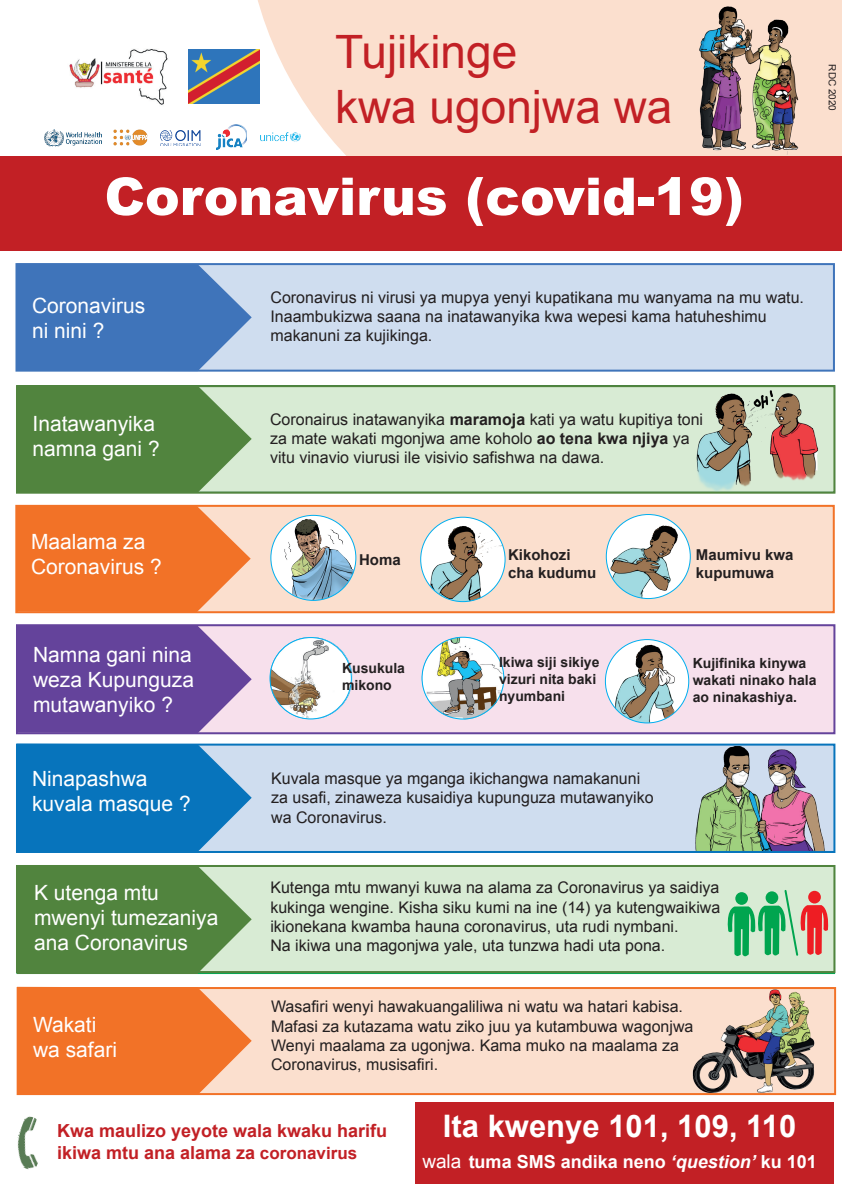
<style>
.page{position:relative;width:842px;height:1191px;background:#fff}
.page>*{position:absolute;margin:0;border:0;box-sizing:border-box;transform-origin:0 0}
.t1{font:900 52.1px "Arial";color:#fff}
.t2{font:46px/55.2px "Arial";color:#c22025}
.t3{font:700 31px "Arial";color:#fff}
.t4{font:21px/25.2px "Arial";color:#fff}
.t5{font:700 18px/21.6px "Arial";color:#c22025}
.t6{font:700 18px "Arial";color:#fff}
.t7{font:16px/19.2px "Arial";color:#231f20}
.t8{font:700 15px/18px "Arial";color:#231f20}
.t9{font:700 14px/16.8px "Arial";color:#231f20}
.t10{font:10px "Arial";color:#231f20}
.s1{font-weight:700}
.s2{font-size:17px}
.s3{font-weight:400;font-size:19px}
.s4{font-style:italic}
</style>
<div class="page">
<svg style="left:244px;top:0;width:598px;height:156px;background:#fbe1d2"></svg>
<div style="left:17px;top:264px;width:817px;height:107px;background:#cfddef"></div>
<div style="left:16px;top:385px;width:819px;height:108px;background:#d8ebd4"></div>
<div style="left:16px;top:506px;width:818px;height:106px;background:#fbdfce"></div>
<div style="left:17px;top:626px;width:817px;height:106px;background:#f7e0ec"></div>
<div style="left:20px;top:745px;width:815px;height:107px;background:#cfddef"></div>
<div style="left:16px;top:865px;width:819px;height:109px;background:#d8ebd4;border:1px solid #00a54f"></div>
<div style="left:18px;top:987px;width:815px;height:107px;background:#fbdfce"></div>
<svg style="left:18px;top:266px;width:234px;height:103px;background:#4d7ebf"></svg>
<svg style="left:19px;top:388px;width:233px;height:103px;background:#608f4e"></svg>
<svg style="left:18px;top:508px;width:233px;height:102px;background:#f37e39"></svg>
<svg style="left:19px;top:627px;width:233px;height:104px;background:#7454a4"></svg>
<svg style="left:19px;top:746px;width:233px;height:104px;background:#1d7fc1"></svg>
<svg style="left:198px;top:868px;width:54px;height:102px"></svg>
<svg style="left:17px;top:986px;width:235px;height:106px"></svg>
<div style="left:0;top:156px;width:842px;height:94px;background:#c22025"></div>
<img style="left:684px;top:0;width:120px;height:156px">
<img style="left:696px;top:390px;width:123px;height:101px">
<div style="left:271px;top:515px;width:85px;height:85px;background:#fff;border-radius:50%"></div>
<img style="left:280px;top:516px;width:76px;height:84px">
<img style="left:423px;top:517px;width:81px;height:84px">
<div style="left:606px;top:514px;width:84px;height:84px;background:#fff;border-radius:50%"></div>
<img style="left:606px;top:514px;width:75px;height:84px">
<img style="left:267px;top:637px;width:89px;height:98px">
<div style="left:269px;top:637px;width:83px;height:82px;border:1px solid #00aeef;border-radius:50%"></div>
<svg style="left:605px;top:639px;width:84px;height:84px"></svg>
<img style="left:609px;top:639px;width:72px;height:84px">
<img style="left:779px;top:749px;width:46px;height:101px">
<img style="left:695px;top:746px;width:84px;height:104px">
<svg style="left:727px;top:890px;width:102px;height:67px"></svg>
<img style="left:692px;top:990px;width:123px;height:102px">
<img style="left:69px;top:49px;width:99px;height:56px">
<img style="left:188px;top:50px;width:72px;height:54px">
<img style="left:261px;top:132px;width:40px;height:12px">
<img style="left:45px;top:129px;width:57px;height:17px">
<img style="left:113px;top:129px;width:35px;height:17px">
<img style="left:160px;top:130px;width:41px;height:16px">
<img style="left:216px;top:124px;width:31px;height:25px">
<img style="left:17px;top:1116px;width:21px;height:54px">
<div style="left:415px;top:1102px;width:419px;height:82px;background:#c22025"></div>
<div style="left:17px;top:865px;width:181px;height:108px;background:#51843e"></div>
<div style="left:18px;top:987px;width:180px;height:108px;background:#f27227"></div>
<div style="left:15px;top:263px;width:820px;height:109px;border:2px solid #3f74ba"></div>
<div style="left:16px;top:385px;width:819px;height:109px;border:2px solid #51843e"></div>
<div style="left:15px;top:505px;width:820px;height:108px;border:2px solid #f27227"></div>
<div style="left:16px;top:624px;width:819px;height:110px;border:2px solid #64439b"></div>
<div style="left:16px;top:743px;width:819px;height:110px;border:2px solid #0774bc"></div>
<div style="left:16px;top:865px;width:819px;height:108px;border:2px solid #51843e"></div>
<div style="left:17px;top:987px;width:819px;height:108px;border:2px solid #f27227"></div>
<img style="left:421px;top:636px;width:84px;height:84px">
<div style="left:422px;top:637px;width:82px;height:82px;border:1px solid #00aeef;border-radius:50%"></div>
<h2 class="t2" style="left:335px;top:24px;width:339px">Tujikinge<br>kwa ugonjwa wa</h2>
<h1 class="t1" style="left:104px;top:158px;width:641px">Coronavirus (covid-19)</h1>
<p class="t10" style="left:839px;top:64px;width:48px;rotate:90deg">RDC 2020</p>
<h3 class="t4" style="left:32px;top:293px;width:115px">Coronavirus ni nini ?</h3>
<p class="t7" style="left:270px;top:287px;width:535px">Coronavirus ni virusi ya mupya yenyi kupatikana mu wanyama na mu watu.<br>Inaambukizwa saana na inatawanyika kwa wepesi kama hatuheshimu makanuni za kujikinga.</p>
<h3 class="t4" style="left:32px;top:411px;width:129px">Inatawanyika namna gani ?</h3>
<p class="t7" style="left:270px;top:409px;width:435px">Coronairus inatawanyika <span class="s1">maramoja</span> kati ya watu kupitiya toni za mate wakati mgonjwa ame koholo <span class="s1">ao tena kwa njiya</span> ya vitu vinavio viurusi ile visivio safishwa na dawa.</p>
<h3 class="t4" style="left:31px;top:529px;width:132px">Maalama za<br>Coronavirus ?</h3>
<h3 class="t4" style="left:33px;top:641px;width:163px;text-align:justify">Namna gani nina weza Kupunguza mutawanyiko ?</h3>
<h3 class="t4" style="left:32px;top:765px;width:160px">Ninapashwa kuvala masque ?</h3>
<h3 class="t4" style="left:34px;top:879px;width:186px">K utenga mtu mwenyi tumezaniya ana Coronavirus</h3>
<h3 class="t4" style="left:33px;top:1011px;width:86px">Wakati wa safari</h3>
<p class="t8" style="left:359px;top:551px;width:43px">Homa</p>
<p class="t8" style="left:508px;top:546px;width:90px">Kikohozi cha kudumu</p>
<p class="t8" style="left:696px;top:546px;width:99px">Maumivu kwa kupumuwa</p>
<p class="t9" style="left:342px;top:660px;width:65px">Kusukula mikono</p>
<p class="t9" style="left:499px;top:654px;width:102px">Ikiwa siji sikiye vizuri nita baki nyumbani</p>
<p class="t7" style="left:271px;top:769px;width:384px">Kuvala masque ya mganga ikichangwa namakanuni za usafi, zinaweza kusaidiya kupunguza mutawanyiko wa Coronavirus.</p>
<p class="t9" style="left:693px;top:655px;width:125px">Kujifinika kinywa wakati ninako hala ao ninakashiya.</p>
<p class="t7" style="left:270px;top:878px;width:451px">Kutenga mtu mwanyi kuwa na alama za Coronavirus ya saidiya kukinga wengine. Kisha siku kumi na ine (14) ya kutengwaikiwa ikionekana kwamba hauna coronavirus, uta rudi nymbani.<br>Na ikiwa una magonjwa yale, uta tunzwa hadi uta pona.</p>
<p class="t7" style="left:271px;top:997px;width:424px">Wasafiri wenyi hawakuangaliliwa ni watu wa hatari kabisa.<br>Mafasi za kutazama watu ziko juu ya kutambuwa wagonjwa Wenyi maalama za ugonjwa. Kama muko na maalama za Coronavirus, musisafiri.</p>
<p class="t5" style="left:57px;top:1120px;width:332px">Kwa maulizo yeyote wala kwaku harifu ikiwa mtu ana alama za <span class="s2">coronavirus</span></p>
<h3 class="t3" style="left:443px;top:1104px;width:355px">Ita kwenye 101, 109, 110</h3>
<p class="t6" style="left:422px;top:1149px;width:396px"><span class="s3">wala</span> tuma SMS andika neno <span class="s4">‘question’</span> ku 101</p>
</div>
